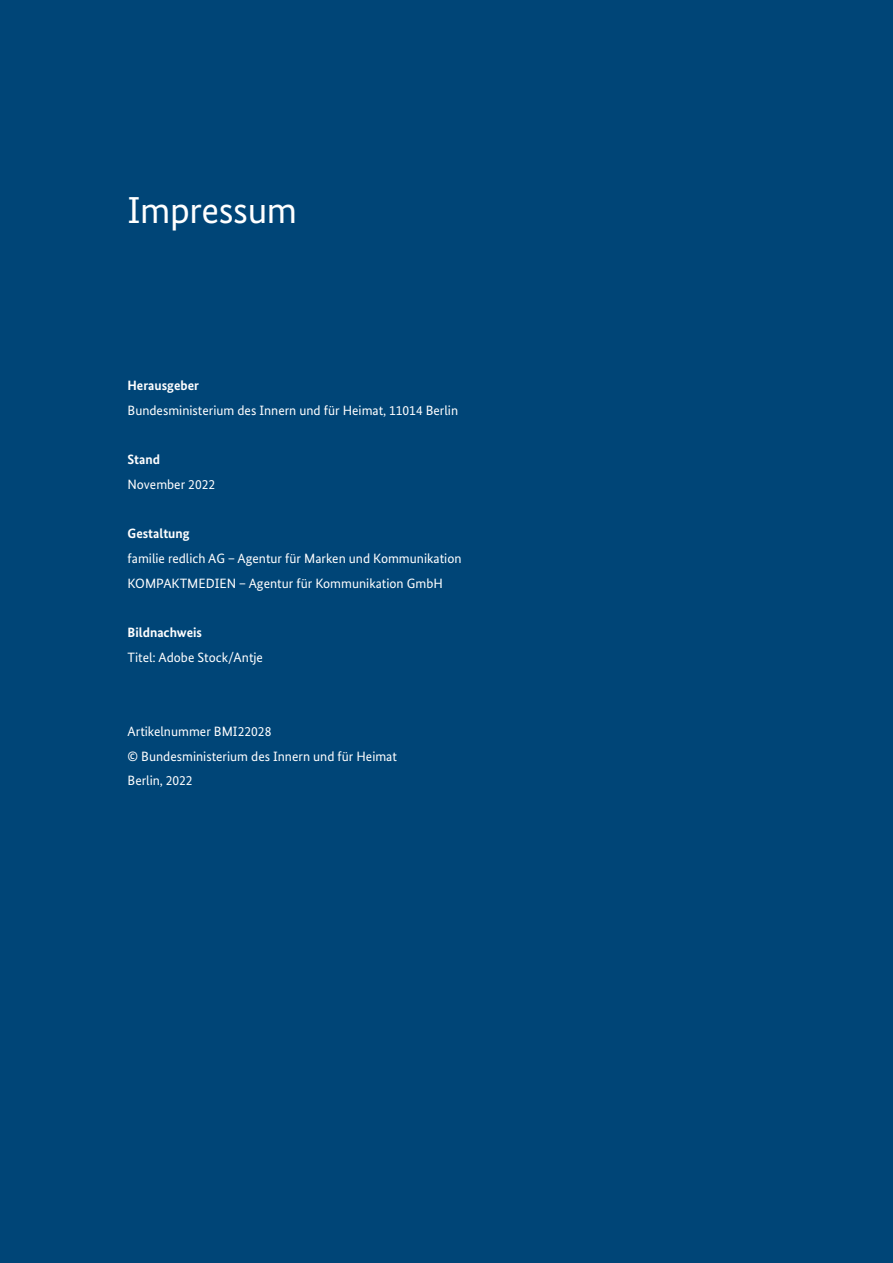
<style>
.page{position:relative;width:893px;height:1263px;background:#004577}
.page>*{position:absolute;margin:0;border:0;box-sizing:border-box;transform-origin:0 0}
.t1{font:37.5px "Bundes Sans";letter-spacing:-.01em;color:#fff}
.t2{font:13.5px "Bundes Sans";color:#fff}
.t3{font:700 13.5px "Bundes Sans";color:#fff}
</style>
<div class="page">
<h1 class="t1" style="left:128px;top:188px;width:171px">Impressum</h1>
<h2 class="t3" style="left:128px;top:377px;width:73px">Herausgeber</h2>
<p class="t2" style="left:128px;top:402px;width:332px">Bundesministerium des Innern und für Heimat, 11014 Berlin</p>
<h2 class="t3" style="left:128px;top:451px;width:34px">Stand</h2>
<p class="t2" style="left:128px;top:476px;width:89px">November 2022</p>
<h2 class="t3" style="left:128px;top:525px;width:64px">Gestaltung</h2>
<p class="t2" style="left:128px;top:550px;width:335px">familie redlich AG – Agentur für Marken und Kommunikation</p>
<p class="t2" style="left:128px;top:575px;width:317px">KOMPAKTMEDIEN – Agentur für Kommunikation GmbH</p>
<h2 class="t3" style="left:128px;top:624px;width:76px">Bildnachweis</h2>
<p class="t2" style="left:128px;top:649px;width:137px">Titel: Adobe Stock/Antje</p>
<p class="t2" style="left:128px;top:723px;width:145px">Artikelnummer BMI22028</p>
<p class="t2" style="left:128px;top:748px;width:271px">© Bundesministerium des Innern und für Heimat</p>
<p class="t2" style="left:128px;top:772px;width:67px">Berlin, 2022</p>
</div>
